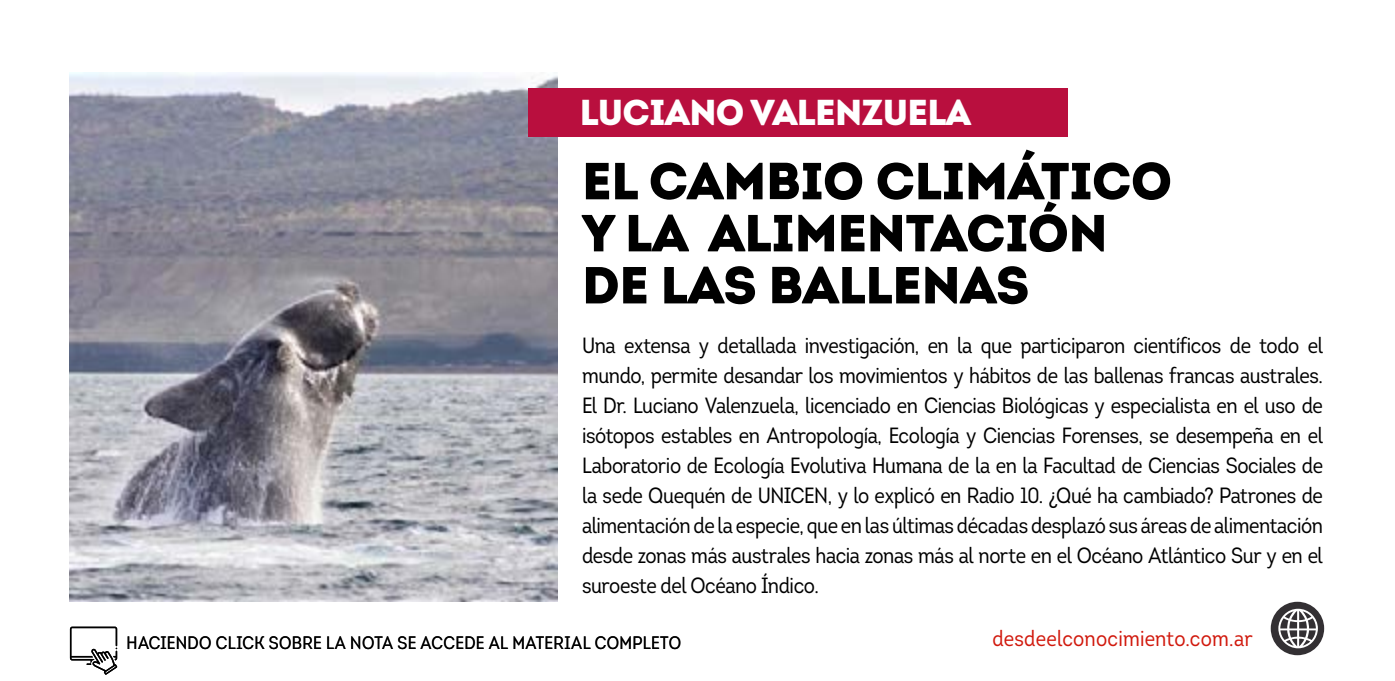
<style>
.page{position:relative;width:1395px;height:681px;background:#fff}
.page>*{position:absolute;margin:0;border:0;box-sizing:border-box;transform-origin:0 0}
.t1{font:900 52px/52px "Intro";letter-spacing:-.01em;color:#000}
.t2{font:900 36px "Intro";letter-spacing:-.02em;color:#fff}
.t3{font:22px/30px "Intro Cond";letter-spacing:-.02em;color:#000;text-align:justify}
.t4{font:22px "Intro Cond";letter-spacing:.01em;color:#d1190d}
.t5{font:18px "Intro Cond";letter-spacing:.02em;color:#000}
</style>
<div class="page">
<img style="left:70px;top:72px;width:488px;height:529px">
<svg style="left:70px;top:626px;width:47px;height:48px"></svg>
<div style="left:529px;top:88px;width:539px;height:48px;background:#b90f3e"></div>
<div style="left:1270px;top:601px;width:54px;height:54px;background:#333033;border-radius:50%"></div>
<svg style="left:1278px;top:608px;width:40px;height:40px"></svg>
<h2 class="t2" style="left:580px;top:88px;width:393px">LUCIANO VALENZUELA</h2>
<h1 class="t1" style="left:582px;top:154px;width:591px">EL CAMBIO CLIMÁTICO<br>Y LA ALIMENTACIÓN<br>DE LAS BALLENAS</h1>
<p class="t3" style="left:582px;top:330px;width:742px">Una extensa y detallada investigación, en la que participaron científicos de todo el mundo, permite desandar los movimientos y hábitos de las ballenas francas australes.<br>El Dr. Luciano Valenzuela, licenciado en Ciencias Biológicas y especialista en el uso de isótopos estables en Antropología, Ecología y Ciencias Forenses, se desempeña en el Laboratorio de Ecología Evolutiva Humana de la en la Facultad de Ciencias Sociales de la sede Quequén de UNICEN, y lo explicó en Radio 10. ¿Qué ha cambiado? Patrones de alimentación de la especie, que en las últimas décadas desplazó sus áreas de alimentación desde zonas más australes hacia zonas más al norte en el Océano Atlántico Sur y en el suroeste del Océano Índico.</p>
<p class="t5" style="left:127px;top:631px;width:556px">HACIENDO CLICK SOBRE LA NOTA SE ACCEDE AL MATERIAL COMPLETO</p>
<p class="t4" style="left:992px;top:624px;width:262px">desdeelconocimiento.com.ar</p>
</div>
